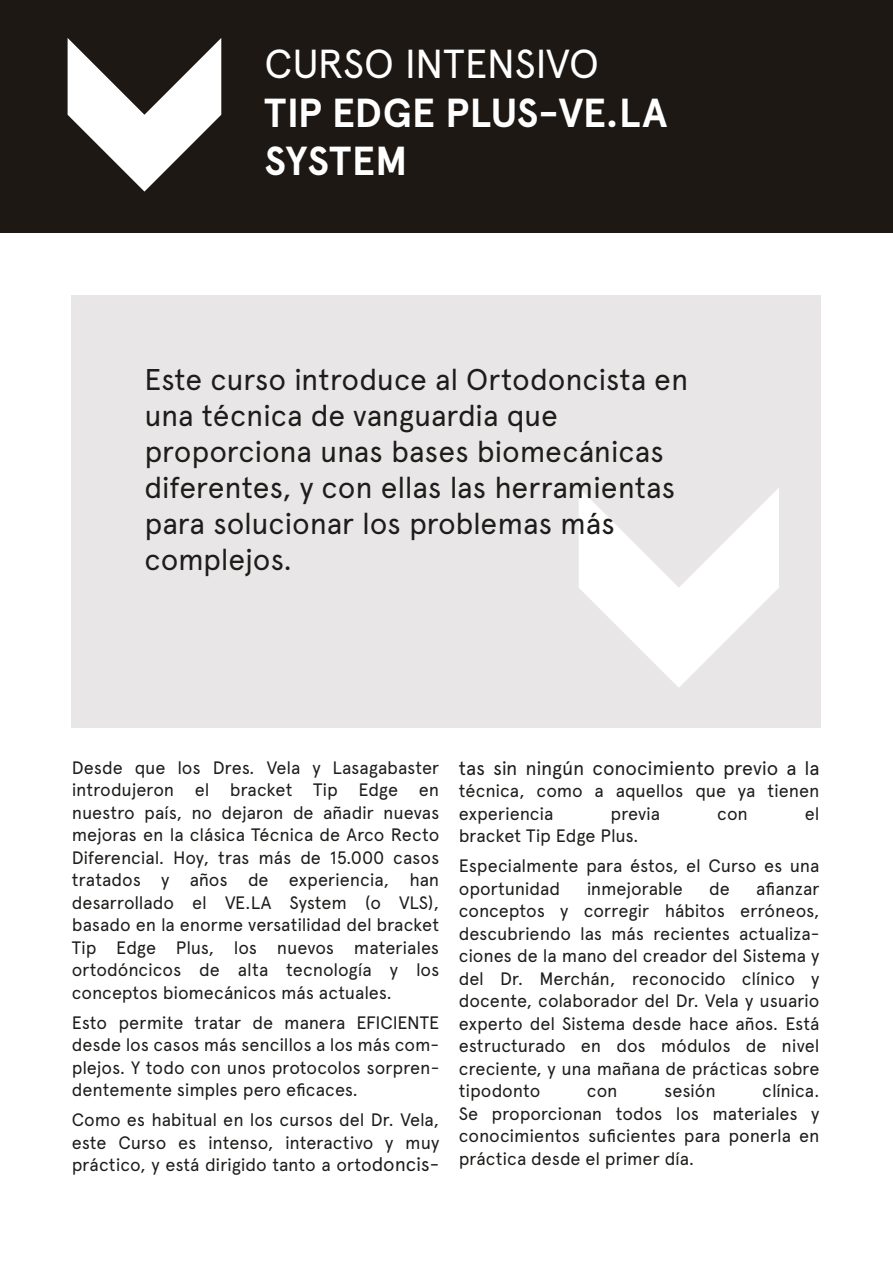
<style>
.page{position:relative;width:893px;height:1263px;background:#fff}
.page>*{position:absolute;margin:0;border:0;box-sizing:border-box;transform-origin:0 0}
.t1{font:700 40.5px/48.6px "Apercu";color:#fff}
.t2{font:40.5px "Apercu";letter-spacing:-.015em;color:#fff}
.t3{font:30px/36px "Apercu";letter-spacing:-.01em;color:#1d1d1b}
.t4{font:19.5px "Apercu";letter-spacing:-.01em;color:#1d1d1b}
.t5{font:18px/22.5px "Apercu";letter-spacing:-.01em;color:#1d1d1b;text-align:justify}
.s1{font-size:19.5px}
</style>
<div class="page">
<div style="left:72px;top:295px;width:749px;height:432px;background:#e8e6e6"></div>
<div style="left:0;top:0;width:893px;height:233px;background:#1e1814"></div>
<svg style="left:68px;top:38px;width:153px;height:154px"></svg>
<svg style="left:579px;top:488px;width:200px;height:199px"></svg>
<h1 class="t2" style="left:265px;top:40px;width:336px">CURSO INTENSIVO</h1>
<h1 class="t1" style="left:265px;top:88px;width:404px">TIP EDGE PLUS-VE.LA<br>SYSTEM</h1>
<h2 class="t3" style="left:144px;top:362px;width:545px">Este curso introduce al Ortodoncista en una técnica de vanguardia que proporciona unas bases biomecánicas diferentes, y con ellas las herramientas para solucionar los problemas más complejos.</h2>
<p class="t5" style="left:72px;top:756px;width:369px">Desde que los Dres. Vela y Lasagabaster introdujeron el bracket Tip Edge en nuestro país, no dejaron de añadir nuevas mejoras en la clásica Técnica de Arco Recto Diferencial. Hoy, tras más de 15.000 casos tratados y años de experiencia, han desarrollado el VE.LA System (o VLS), basado en la enorme versatilidad del bracket Tip Edge Plus, los nuevos materiales ortodóncicos de alta tecnología y los conceptos biomecánicos más actuales.</p>
<p class="t5" style="left:72px;top:1011px;width:369px">Esto permite tratar de manera EFICIENTE desde los casos más sencillos a los más com&shy;plejos. Y todo con unos protocolos sorpren&shy;dentemente simples pero eficaces.</p>
<p class="t5" style="left:72px;top:1108px;width:369px">Como es habitual en los cursos del Dr. Vela, este Curso es intenso, interactivo y muy práctico, y está dirigido tanto a orto<span class="s1">doncis-</span></p>
<p class="t4" style="left:459px;top:756px;width:362px">tas sin ningún conocimiento previo a la</p>
<p class="t5" style="left:459px;top:780px;width:362px">técnica, como a aquellos que ya tienen experiencia</p>
<p class="t5" style="left:611px;top:802px;width:51px">previa</p>
<p class="t5" style="left:717px;top:802px;width:32px">con</p>
<p class="t5" style="left:805px;top:802px;width:16px">el</p>
<p class="t5" style="left:459px;top:821px;width:362px;line-height:30px">bracket Tip Edge Plus.<br>Especialmente para éstos, el Curso es una</p>
<p class="t5" style="left:459px;top:877px;width:103px">oportunidad</p>
<p class="t5" style="left:587px;top:877px;width:98px">inmejorable</p>
<p class="t5" style="left:709px;top:877px;width:22px">de</p>
<p class="t5" style="left:459px;top:877px;width:362px;text-indent:297px">afianzar conceptos y corregir hábitos erróneos, descubriendo las más recientes actualiza&shy;ciones de la mano del creador del Sistema y del Dr. Merchán, reconocido clínico y docente, colaborador del Dr. Vela y usuario experto del Sistema desde hace años. Está estructurado en dos módulos de nivel creciente, y una mañana de prácticas sobre tipodonto</p>
<p class="t5" style="left:459px;top:1080px;width:362px;text-indent:304px">clínica.<br>Se proporcionan todos los materiales y conocimientos suficientes para ponerla en práctica desde el primer día.</p>
<p class="t5" style="left:587px;top:1080px;width:32px">con</p>
<p class="t5" style="left:664px;top:1080px;width:53px">sesión</p>
</div>
